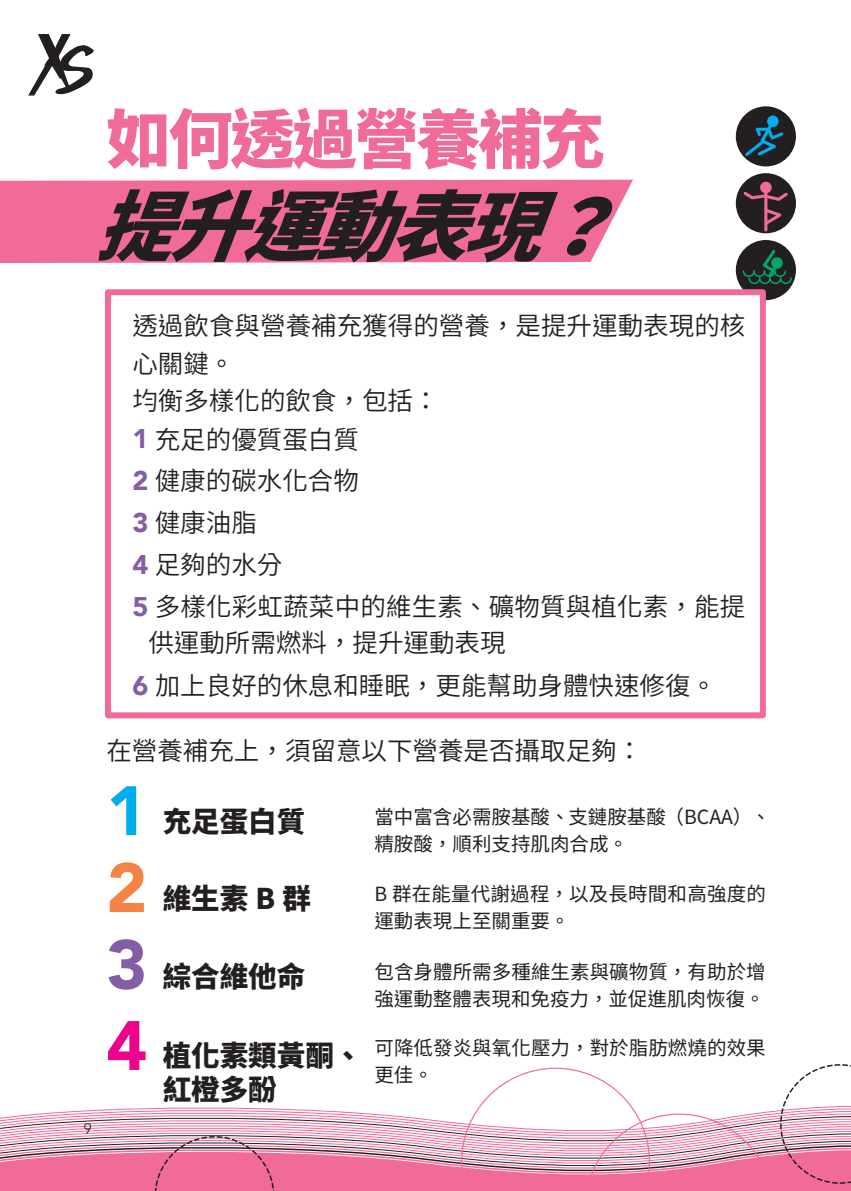
<style>
.page{position:relative;width:851px;height:1191px;background:#fff}
.page>*{position:absolute;margin:0;border:0;box-sizing:border-box;transform-origin:0 0}
.大標{font:italic 900 76.5px "Noto Sans CJ Ktc";color:#231f20}
.t1{font:900 69px "Avenir";color:#00aeef}
.t2{font:900 69px "Avenir";color:#f58345}
.t3{font:900 69px "Avenir";color:#845da7}
.t4{font:900 69px "Avenir";color:#ed028c}
.大標2{font:900 64.5px "Noto Sans CJ Ktc";letter-spacing:-.04em;color:#f16b97}
.t5{font:900 28.5px "Noto Sans CJ Ktc";color:#231f20}
.內文{font:600 25.5px/37.5px "Noto Sans CJ Ktc";color:#231f20}
.小內文{font:19.5px/27px "Noto Sans CJ Ktc";letter-spacing:.005em;color:#231f20}
.t6{font:300 15px "Avenir";color:#231f20}
.s1{font-family:"Avenir";font-weight:900;font-size:27px;color:#845da7}
</style>
<div class="page">
<div style="left:735px;top:106px;width:60px;height:60px;background:#231f20;border-radius:50%"></div>
<div style="left:735px;top:173px;width:60px;height:60px;background:#231f20;border-radius:50%"></div>
<div style="left:735px;top:240px;width:60px;height:60px;background:#231f20;border-radius:50%"></div>
<div style="left:767px;top:115px;width:11px;height:12px;background:#00aeef;border-radius:50%"></div>
<div style="left:760px;top:182px;width:11px;height:11px;background:#f16b97;border-radius:50%"></div>
<svg style="left:742px;top:121px;width:42px;height:38px"></svg>
<hr style="left:764px;top:190px;width:3px;height:40px;background:#f16b97">
<svg style="left:740px;top:189px;width:50px;height:38px"></svg>
<svg style="left:742px;top:247px;width:50px;height:38px"></svg>
<div style="left:0;top:180px;width:633px;height:83px;background:#f16b97"></div>
<div style="left:105px;top:289px;width:660px;height:429px;background:#fff;border:6px solid #f16b97"></div>
<svg style="left:0;top:1064px;width:850px;height:127px"></svg>
<svg style="left:28px;top:34px;width:66px;height:62px"></svg>
<p class="大標2" style="left:106px;top:103px;width:499px">如何透過營養補充</p>
<p class="大標" style="left:95px;top:183px;width:602px">提升運動表現？</p>
<p class="內文" style="left:132px;top:308px;width:614px">透過飲食與營養補充獲得的營養，是提升運動表現的核心關鍵。</p>
<p class="內文" style="left:132px;top:383px;width:308px">均衡多樣化的飲食，包括：</p>
<p class="內文" style="left:132px;top:421px;width:228px"><span class="s1">1</span> 充足的優質蛋白質</p>
<p class="內文" style="left:132px;top:463px;width:228px"><span class="s1">2</span> 健康的碳水化合物</p>
<p class="內文" style="left:132px;top:504px;width:126px"><span class="s1">3</span> 健康油脂</p>
<p class="內文" style="left:132px;top:546px;width:151px"><span class="s1">4</span> 足夠的水分</p>
<p class="內文" style="left:148px;top:588px;width:598px;line-height:36.8px;text-indent:-16px"><span class="s1">5</span> 多樣化彩虹蔬菜中的維生素、礦物質與植化素，能提供運動所需燃料，提升運動表現</p>
<p class="內文" style="left:132px;top:667px;width:585px"><span class="s1">6</span> 加上良好的休息和睡眠，更能幫助身體快速修復。</p>
<p class="內文" style="left:106px;top:732px;width:537px">在營養補充上，須留意以下營養是否攝取足夠：</p>
<p class="t1" style="left:106px;top:752px;width:42px">1</p>
<p class="t2" style="left:106px;top:829px;width:42px">2</p>
<p class="t3" style="left:106px;top:905px;width:42px">3</p>
<p class="t4" style="left:106px;top:986px;width:42px">4</p>
<p class="t6" style="left:84px;top:1120px;width:9px">9</p>
<p class="t5" style="left:163px;top:805px;width:144px">充足蛋白質</p>
<p class="t5" style="left:163px;top:882px;width:150px">維生素 B 群</p>
<p class="t5" style="left:163px;top:960px;width:144px">綜合維他命</p>
<p class="t5" style="left:163px;top:1039px;width:201px">植化素類黃酮、</p>
<p class="t5" style="left:163px;top:1073px;width:115px">紅橙多酚</p>
<p class="小內文" style="left:374px;top:804px;width:398px">當中富含必需胺基酸、支鏈胺基酸（BCAA）、精胺酸，順利支持肌肉合成。</p>
<p class="小內文" style="left:374px;top:881px;width:393px">B 群在能量代謝過程，以及長時間和高強度的運動表現上至關重要。</p>
<p class="小內文" style="left:374px;top:958px;width:393px">包含身體所需多種維生素與礦物質，有助於增強運動整體表現和免疫力，並促進肌肉恢復。</p>
<p class="小內文" style="left:374px;top:1034px;width:393px">可降低發炎與氧化壓力，對於脂肪燃燒的效果更佳。</p>
</div>
